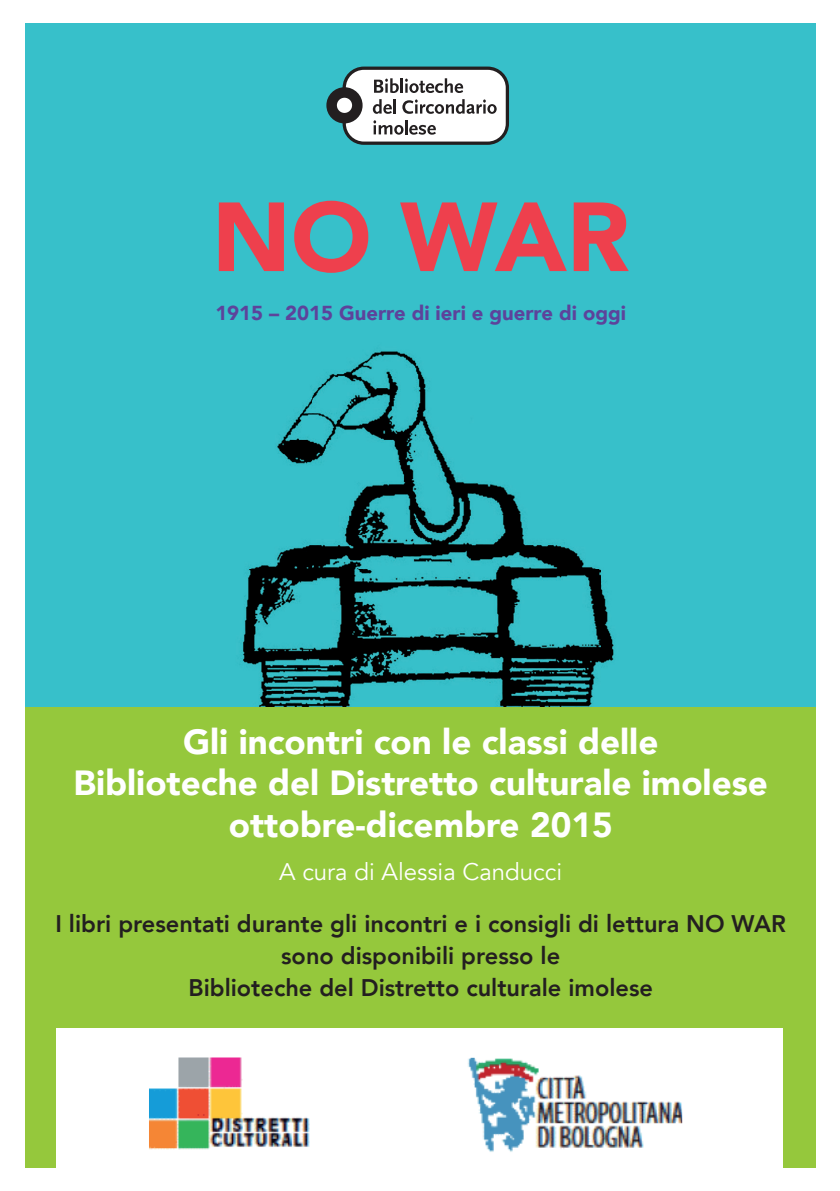
<style>
.page{position:relative;width:840px;height:1191px;background:#fff}
.page>*{position:absolute;margin:0;border:0;box-sizing:border-box;transform-origin:0 0}
.t1{font:900 96.8px "Avenir";color:#ee404d}
.t2{font:900 34.8px/41.8px "Avenir";color:#fff;text-align:center}
.t3{font:800 24px/32px "Avenir";color:#231f20;text-align:center}
.t4{font:24px "Avenir";color:#fff}
.t5{font:900 20.2px "Avenir";color:#5d439b}
</style>
<div class="page">
<div style="left:26px;top:706px;width:789px;height:462px;background:#95c83c"></div>
<div style="left:57px;top:1028px;width:725px;height:163px;background:#fff"></div>
<img style="left:149px;top:1057px;width:161px;height:93px">
<img style="left:468px;top:1057px;width:213px;height:95px">
<img style="left:26px;top:23px;width:789px;height:683px">
<div style="left:344px;top:68px;width:163px;height:75px;background:#fff;border-radius:20px"></div>
<div style="left:342px;top:67px;width:166px;height:78px;border:3px solid #231f20;border-radius:20px"></div>
<svg style="left:331px;top:92px;width:26px;height:26px"></svg>
<div style="left:326px;top:87px;width:36px;height:36px;border:10px solid #231f20;border-radius:50%"></div>
<svg style="left:373px;top:120px;width:62px;height:15px"></svg>
<svg style="left:372px;top:99px;width:23px;height:15px"></svg>
<svg style="left:402px;top:99px;width:94px;height:15px"></svg>
<svg style="left:374px;top:78px;width:89px;height:15px"></svg>
<h1 class="t1" style="left:212px;top:154px;width:419px">NO WAR</h1>
<p class="t5" style="left:215px;top:295px;width:412px">1915 – 2015 Guerre di ieri e guerre di oggi</p>
<h2 class="t2" style="left:73px;top:719px;width:695px">Gli incontri con le classi delle<br>Biblioteche del Distretto culturale imolese ottobre-dicembre 2015</h2>
<p class="t4" style="left:279px;top:857px;width:284px">A cura di Alessia Canducci</p>
<p class="t3" style="left:55px;top:908px;width:731px">I libri presentati durante gli incontri e i consigli di lettura NO WAR sono disponibili presso le<br>Biblioteche del Distretto culturale imolese</p>
</div>
